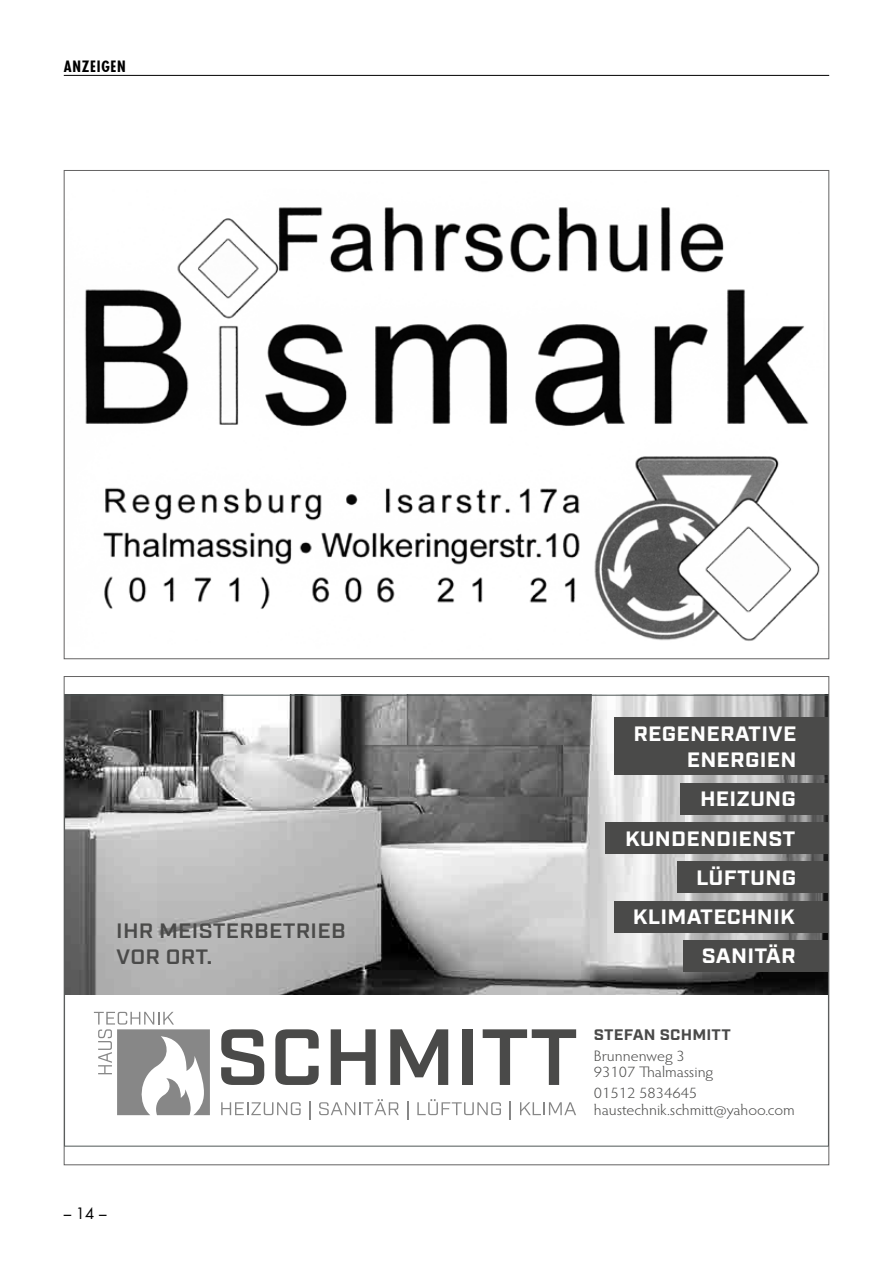
<style>
.page{position:relative;width:893px;height:1263px;background:#fff}
.page>*{position:absolute;margin:0;border:0;box-sizing:border-box;transform-origin:0 0}
.t1{font:700 20.85px/39.3px "Industry";letter-spacing:.01em;color:#fff;text-align:right;scale:1.08 1}
.t2{font:600 20.85px/26.4px "Industry";letter-spacing:.01em;color:#4a4a49;scale:1.08 1}
.t3{font:300 15.3px/16.8px "Hypatia Sans Pro";color:#4a4a49;scale:1.08 1}
.t4{font:700 15.3px "Industry";letter-spacing:.01em;color:#4a4a49;scale:1.08 1}
.t5{font:700 condensed 15px "Futura";letter-spacing:.05em;color:#000}
.t6{font:15px "Futura";color:#000}
</style>
<div class="page">
<hr style="left:64px;top:75px;width:765px;height:1px;background:#000">
<img style="left:66px;top:697px;width:761px;height:297px">
<svg style="left:221px;top:1102px;width:80px;height:13px"></svg>
<svg style="left:309px;top:1101px;width:2px;height:18px"></svg>
<svg style="left:319px;top:1099px;width:80px;height:16px"></svg>
<svg style="left:407px;top:1101px;width:1px;height:18px"></svg>
<svg style="left:417px;top:1099px;width:84px;height:16px"></svg>
<svg style="left:510px;top:1101px;width:1px;height:18px"></svg>
<svg style="left:520px;top:1102px;width:56px;height:13px"></svg>
<svg style="left:221px;top:1029px;width:43px;height:56px"></svg>
<svg style="left:275px;top:1029px;width:44px;height:56px"></svg>
<svg style="left:331px;top:1029px;width:45px;height:56px"></svg>
<svg style="left:390px;top:1029px;width:58px;height:56px"></svg>
<div style="left:463px;top:1029px;width:10px;height:56px;background:#4a4a49"></div>
<svg style="left:483px;top:1029px;width:93px;height:56px"></svg>
<svg style="left:94px;top:1012px;width:116px;height:103px"></svg>
<div style="left:681px;top:783px;width:148px;height:31px;background:#4a4a49"></div>
<div style="left:606px;top:822px;width:223px;height:32px;background:#4a4a49"></div>
<div style="left:677px;top:861px;width:152px;height:32px;background:#4a4a49"></div>
<div style="left:683px;top:940px;width:146px;height:31px;background:#4a4a49"></div>
<div style="left:614px;top:717px;width:215px;height:58px;background:#4a4a49"></div>
<div style="left:614px;top:901px;width:215px;height:31px;background:#4a4a49"></div>
<img style="left:85px;top:207px;width:735px;height:434px">
<p class="t5" style="left:64px;top:57px;width:64px">ANZEIGEN</p>
<h1 class="t2" style="left:116px;top:918px;width:214px">IHR MEISTERBETRIEB<br>VOR ORT.</h1>
<p class="t6" style="left:64px;top:1204px;width:44px">– 14 –</p>
<h1 class="t1" style="left:633px;top:721px;width:152px;line-height:26.4px">REGENERATIVE<br>ENERGIEN</h1>
<h1 class="t1" style="left:625px;top:780px;width:160px">HEIZUNG<br>KUNDENDIENST<br>LÜFTUNG</h1>
<h1 class="t1" style="left:633px;top:898px;width:152px">KLIMATECHNIK</h1>
<h1 class="t1" style="left:702px;top:937px;width:88px">SANITÄR</h1>
<p class="t4" style="left:594px;top:1025px;width:128px">STEFAN SCHMITT</p>
<p class="t3" style="left:594px;top:1047px;width:112px">Brunnenweg 3<br>93107 Thalmassing</p>
<p class="t3" style="left:594px;top:1084px;width:188px">01512 5834645 haustechnik.schmitt@yahoo.com</p>
</div>
